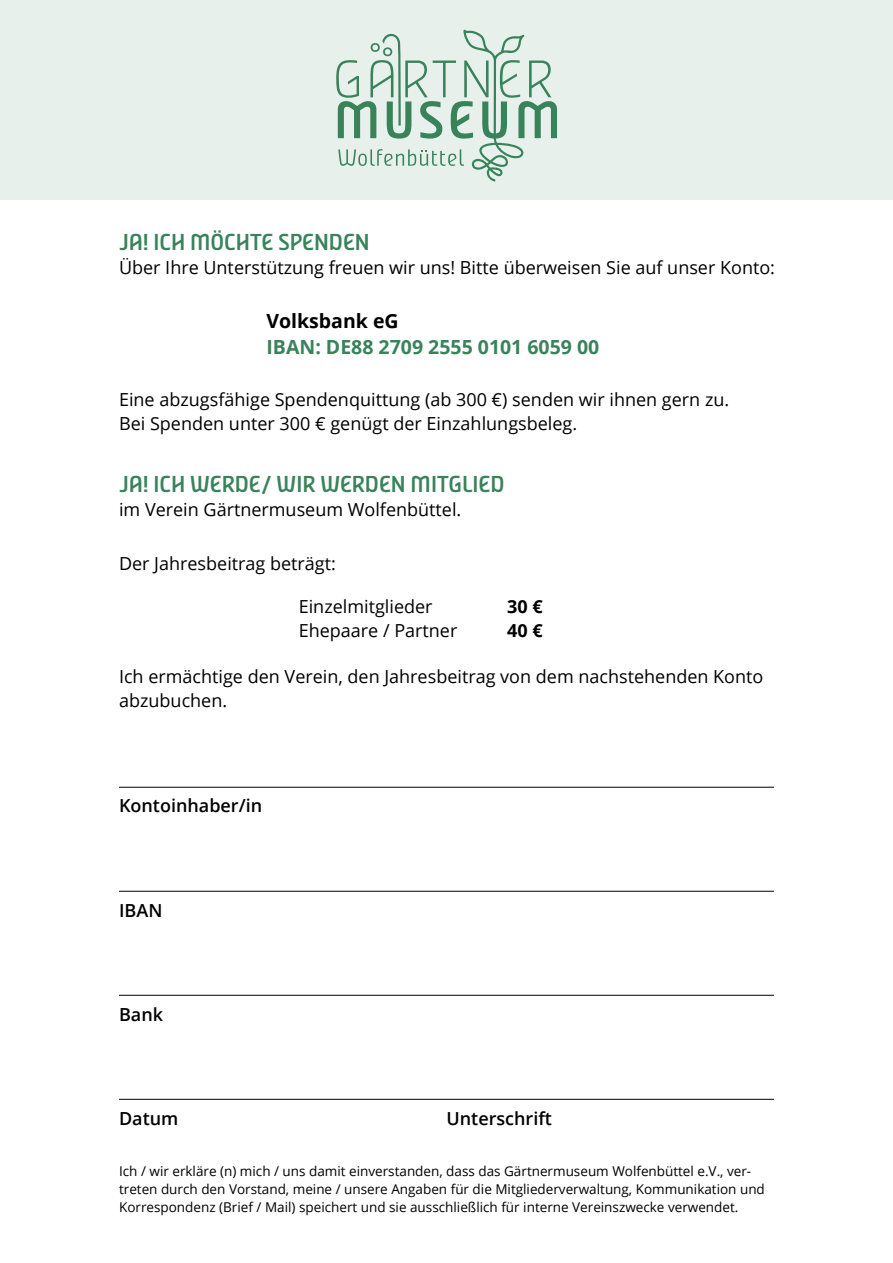
<style>
.page{position:relative;width:893px;height:1263px;background:#fff}
.page>*{position:absolute;margin:0;border:0;box-sizing:border-box;transform-origin:0 0}
.t1{font:24px "Nordic Narrow Pro Sem Bd";color:#39835b}
.t2{font:700 19.5px "Open Sans";color:#39835b}
.t3{font:700 19.5px "Open Sans";color:#000}
.t4{font:18px/24px "Open Sans";color:#000}
.t5{font:600 18px "Open Sans";color:#000}
.t6{font:700 18px "Open Sans";color:#000}
.t7{font:13.5px/18px "Open Sans";color:#000}
</style>
<div class="page">
<div style="left:0;top:0;width:893px;height:200px;background:#e7f0eb"></div>
<svg style="left:336px;top:29px;width:221px;height:153px"></svg>
<hr style="left:119px;top:787px;width:655px;height:1px;background:#000">
<hr style="left:119px;top:891px;width:655px;height:1px;background:#000">
<hr style="left:119px;top:995px;width:655px;height:1px;background:#000">
<hr style="left:119px;top:1099px;width:655px;height:1px;background:#000">
<h1 class="t1" style="left:119px;top:229px;width:252px">JA! ICH MÖCHTE SPENDEN</h1>
<p class="t4" style="left:119px;top:255px;width:657px">Über Ihre Unterstützung freuen wir uns! Bitte überweisen Sie auf unser Konto:</p>
<p class="t3" style="left:266px;top:307px;width:134px">Volksbank eG</p>
<p class="t2" style="left:266px;top:333px;width:334px">IBAN: DE88 2709 2555 0101 6059 00</p>
<p class="t4" style="left:119px;top:387px;width:612px">Eine abzugsfähige Spendenquittung (ab 300 €) senden wir ihnen gern zu.<br>Bei Spenden unter 300 € genügt der Einzahlungsbeleg.</p>
<h1 class="t1" style="left:119px;top:471px;width:387px">JA! ICH WERDE/ WIR WERDEN MITGLIED</h1>
<p class="t4" style="left:119px;top:497px;width:344px">im Verein Gärtnermuseum Wolfenbüttel.</p>
<p class="t4" style="left:119px;top:550px;width:218px">Der Jahresbeitrag beträgt:</p>
<p class="t4" style="left:299px;top:594px;width:135px">Einzelmitglieder</p>
<p class="t6" style="left:507px;top:594px;width:37px">30 €</p>
<p class="t4" style="left:299px;top:618px;width:160px">Ehepaare / Partner</p>
<p class="t6" style="left:507px;top:618px;width:37px">40 €</p>
<p class="t4" style="left:119px;top:664px;width:646px">Ich ermächtige den Verein, den Jahresbeitrag von dem nachstehenden Konto abzubuchen.</p>
<p class="t5" style="left:119px;top:794px;width:145px">Kontoinhaber/in</p>
<p class="t5" style="left:119px;top:898px;width:45px">IBAN</p>
<p class="t5" style="left:119px;top:1002px;width:46px">Bank</p>
<p class="t5" style="left:119px;top:1106px;width:61px">Datum</p>
<p class="t5" style="left:446px;top:1106px;width:107px">Unterschrift</p>
<p class="t7" style="left:119px;top:1162px;width:647px">Ich / wir erkläre (n) mich / uns damit einverstanden, dass das Gärtnermuseum Wolfenbüttel e.V., ver&shy;treten durch den Vorstand, meine / unsere Angaben für die Mitgliederverwaltung, Kommunikation und<br>Korrespondenz (Brief / Mail) speichert und sie ausschließlich für interne Vereinszwecke verwendet.</p>
</div>
